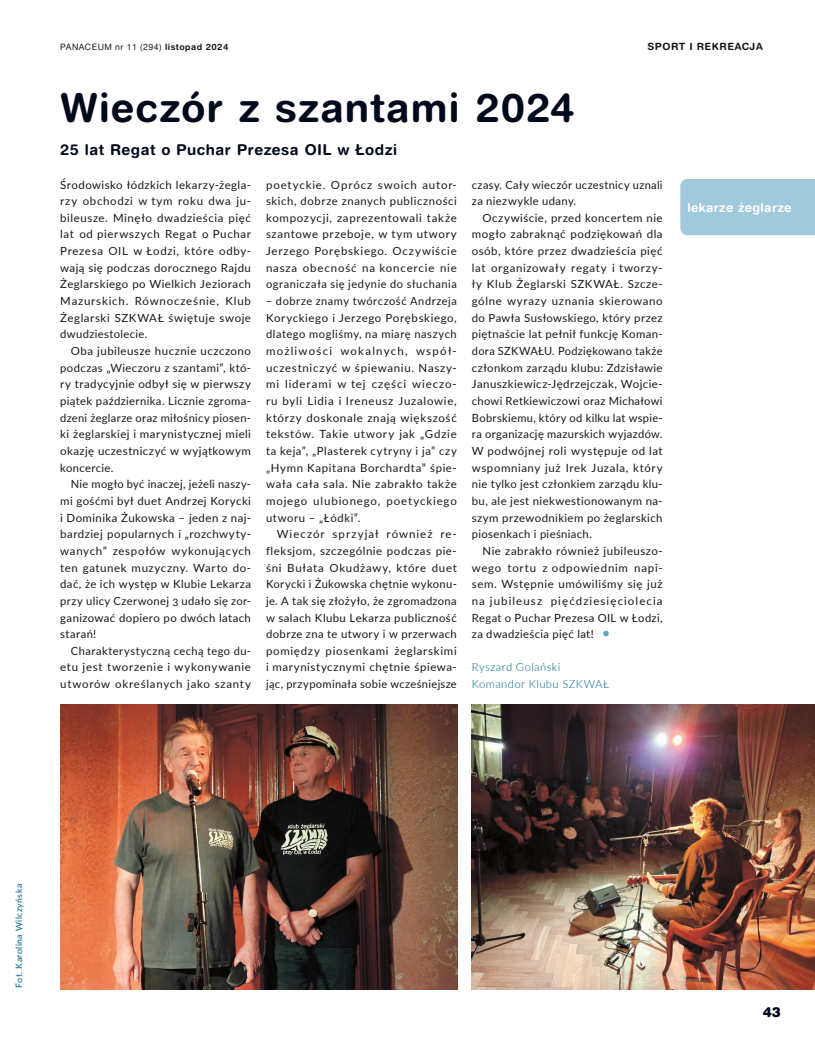
<style>
.page{position:relative;width:815px;height:1063px;background:#fff}
.page>*{position:absolute;margin:0;border:0;box-sizing:border-box;transform-origin:0 0}
.P_tytuł_1{font:700 40px "Switzer Rnd EFN";letter-spacing:.03em;color:#000a1a}
.P_tytuł_4{font:700 15px "Switzer Rnd EFN";letter-spacing:.03em;color:#000a1a}
.t1{font:13.75px "Switzer Rnd EFN Black";color:#000a1a}
.P_tekst_na_plakietce{font:700 12.5px "Switzer Rnd EFN";letter-spacing:.03em;color:#fff}
.P_tekst{font:11.25px/16.6px "Lato";letter-spacing:.04em;color:#1a1719;text-align:justify}
.P_tekst_pierwszy_aka{font:11.25px/16.6px "Lato";letter-spacing:.045em;color:#1a1719;text-align:justify}
.P_autor_artykułu_2{font:300 11.25px/16.6px "Lato";letter-spacing:.04em;color:#00638a}
.t2{font:700 10px "Switzer Rnd EFN";letter-spacing:.05em;color:#1a1719}
.t3{font:8.75px "Switzer Rnd EFN";letter-spacing:.05em;color:#1a1719}
.t4{font:8.75px "Lato";letter-spacing:.045em;color:#00638a}
.s1{font-weight:700}
.s2{font-size:15px;color:#5fa7c3}
</style>
<div class="page">
<div style="left:680px;top:179px;width:135px;height:56px;background:#a0c9db"></div>
<img style="left:61px;top:704px;width:396px;height:285px">
<img style="left:471px;top:704px;width:344px;height:285px">
<p class="t3" style="left:60px;top:41px;width:170px">PANACEUM nr 11 (294) <span class="s1">listopad 2024</span></p>
<p class="t2" style="left:647px;top:40px;width:117px">SPORT I REKREACJA</p>
<p class="P_tytuł_1" style="left:60px;top:83px;width:516px">Wieczór z szantami 2024</p>
<p class="P_tytuł_4" style="left:60px;top:140px;width:338px">25 lat Regat o Puchar Prezesa OIL w Łodzi</p>
<p class="P_tekst_pierwszy_aka" style="left:60px;top:176px;width:192px">Środowisko łódzkich lekarzy-żegla&shy;rzy obchodzi w tym roku dwa ju&shy;bileusze. Minęło dwadzieścia pięć lat od pierwszych Regat o Puchar Prezesa OIL w Łodzi, które odby&shy;wają się podczas dorocznego Rajdu Żeglarskiego po Wielkich Jeziorach Mazurskich. Równocześnie, Klub Żeglarski SZKWAŁ świętuje swoje dwudziestolecie.</p>
<p class="P_tekst" style="left:60px;top:342px;width:192px;text-indent:11px">Oba jubileusze hucznie uczczono podczas „Wieczoru z szantami”, któ&shy;ry tradycyjnie odbył się w pierwszy piątek października. Licznie zgroma&shy;dzeni żeglarze oraz miłośnicy piosen&shy;ki żeglarskiej i marynistycznej mieli okazję uczestniczyć w wyjątkowym koncercie.</p>
<p class="P_tekst" style="left:60px;top:475px;width:192px;text-indent:11px">Nie mogło być inaczej, jeżeli naszy&shy;mi gośćmi był duet Andrzej Korycki i Dominika Żukowska – jeden z naj&shy;bardziej popularnych i „rozchwyty&shy;wanych” zespołów wykonujących ten gatunek muzyczny. Warto do&shy;dać, że ich występ w Klubie Lekarza przy ulicy Czerwonej 3 udało się zor&shy;ganizować dopiero po dwóch latach starań!</p>
<p class="P_tekst" style="left:60px;top:642px;width:192px;text-indent:11px">Charakterystyczną cechą tego du&shy;etu jest tworzenie i wykonywanie utworów określanych jako szanty</p>
<p class="P_tekst" style="left:266px;top:176px;width:192px">poetyckie. Oprócz swoich autor&shy;skich, dobrze znanych publiczności kompozycji, zaprezentowali także szantowe przeboje, w tym utwory Jerzego Porębskiego. Oczywiście nasza obecność na koncercie nie ograniczała się jedynie do słuchania</p>
<p class="P_tekst" style="left:266px;top:292px;width:192px">– dobrze znamy twórczość Andrzeja Koryckiego i Jerzego Porębskiego, dlatego mogliśmy, na miarę naszych możliwości wokalnych, współ&shy;uczestniczyć w śpiewaniu. Naszy&shy;mi liderami w tej części wieczo&shy;ru byli Lidia i Ireneusz Juzalowie, którzy doskonale znają większość tekstów. Takie utwory jak „Gdzie ta keja”, „Plasterek cytryny i ja” czy „Hymn Kapitana Borchardta” śpie&shy;wała cała sala. Nie zabrakło także mojego ulubionego, poetyckiego utworu – „Łódki”.</p>
<p class="P_tekst" style="left:266px;top:525px;width:192px;text-indent:11px">Wieczór sprzyjał również re&shy;fleksjom, szczególnie podczas pie&shy;śni Bułata Okudżawy, które duet Korycki i Żukowska chętnie wykonu&shy;je. A tak się złożyło, że zgromadzona w salach Klubu Lekarza publiczność dobrze zna te utwory i w przerwach pomiędzy piosenkami żeglarskimi i marynistycznymi chętnie śpiewa&shy;jąc, przypominała sobie wcześniejsze</p>
<p class="P_tekst" style="left:472px;top:176px;width:192px">czasy. Cały wieczór uczestnicy uznali za niezwykle udany.</p>
<p class="P_tekst" style="left:472px;top:209px;width:192px;text-indent:11px">Oczywiście, przed koncertem nie mogło zabraknąć podziękowań dla osób, które przez dwadzieścia pięć lat organizowały regaty i tworzy&shy;ły Klub Żeglarski SZKWAŁ. Szcze&shy;gólne wyrazy uznania skierowano do Pawła Susłowskiego, który przez piętnaście lat pełnił funkcję Koman&shy;dora SZKWAŁU. Podziękowano także członkom zarządu klubu: Zdzisławie Januszkiewicz-Jędrzejczak, Wojcie&shy;chowi Retkiewiczowi oraz Michałowi Bobrskiemu, który od kilku lat wspie&shy;ra organizację mazurskich wyjazdów.<br>W podwójnej roli występuje od lat wspomniany już Irek Juzala, który nie tylko jest członkiem zarządu klu&shy;bu, ale jest niekwestionowanym na&shy;szym przewodnikiem po żeglarskich piosenkach i pieśniach.</p>
<p class="P_tekst" style="left:472px;top:542px;width:192px;text-indent:11px">Nie zabrakło również jubileuszo&shy;wego tortu z odpowiednim napi&shy;sem. Wstępnie umówiliśmy się już na jubileusz pięćdziesięciolecia Regat o Puchar Prezesa OIL w Łodzi, za dwadzieścia pięć lat! <span class="s2">•</span></p>
<p class="P_autor_artykułu_2" style="left:472px;top:659px;width:139px">Ryszard Golański<br>Komandor Klubu SZKWAŁ</p>
<p class="P_tekst_na_plakietce" style="left:687px;top:199px;width:106px">lekarze żeglarze</p>
<p class="t4" style="left:13px;top:988px;width:105px;rotate:-90deg">Fot. Karolina Wilczyńska</p>
<p class="t1" style="left:763px;top:1004px;width:20px">43</p>
</div>
